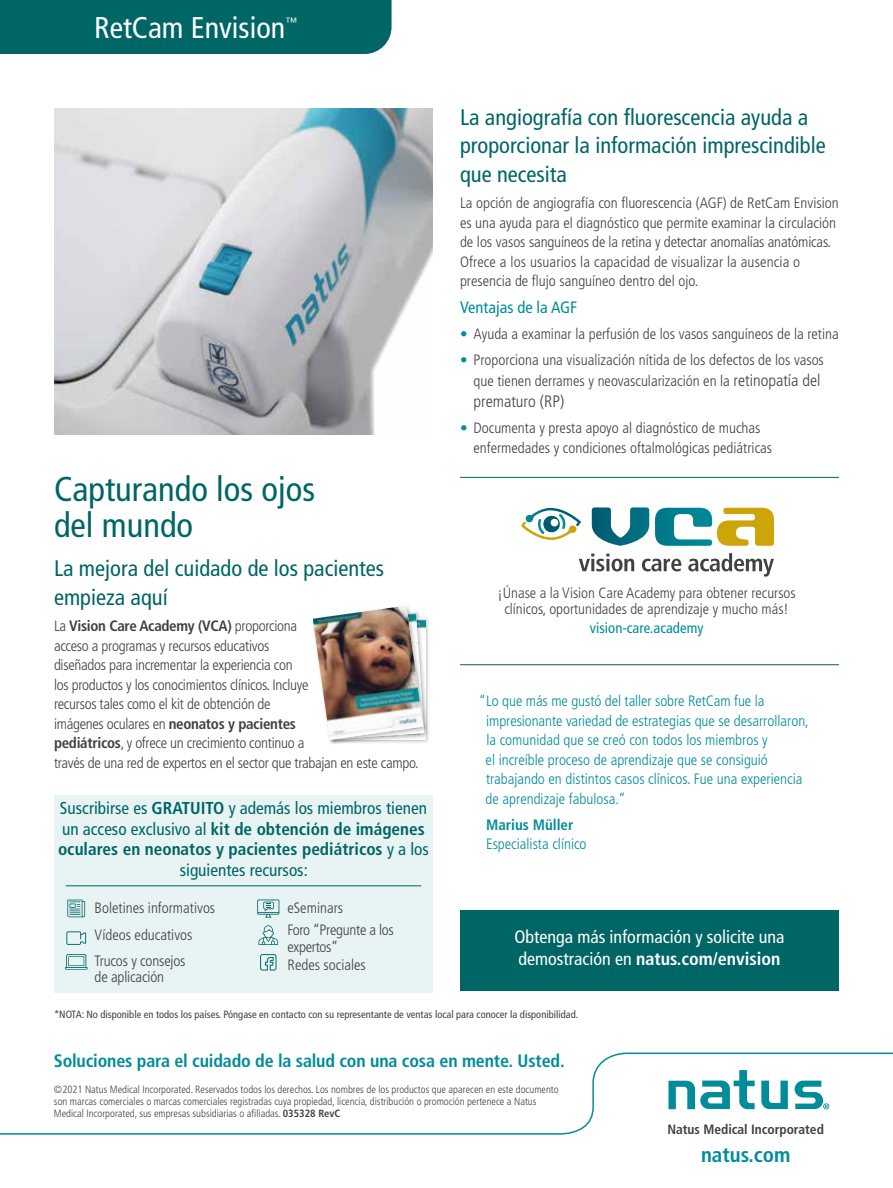
<style>
.page{position:relative;width:893px;height:1188px;background:#fff}
.page>*{position:absolute;margin:0;border:0;box-sizing:border-box;transform-origin:0 0}
.t1{font:condensed 34.5px/36px "Frutiger LT Std";color:#006565}
.t2{font:condensed 30px "Frutiger LT Std";color:#fff}
.t3{font:condensed 22.5px/28.5px "Frutiger LT Std";color:#006565}
.t4{font:700 condensed 21px "Frutiger LT Std";color:#008c99}
.t5{font:condensed 18px/21.6px "Frutiger LT Std";color:#fff}
.t6{font:700 condensed 18px "Frutiger LT Std";letter-spacing:-.01em;color:#008c99}
.t7{font:condensed 17.25px/20.7px "Frutiger LT Std";color:#006565;text-align:center}
.t8{font:condensed 16.5px "Frutiger LT Std";color:#008c99}
.t9{font:300 condensed 16.5px "Frutiger LT Std";color:#414042}
.t10{font:300 condensed 15px/19.5px "Frutiger LT Std";color:#414042}
.t11{font:300 condensed 15px/19.5px "Frutiger LT Std";letter-spacing:-.02em;color:#414042}
.t12{font:300 condensed 15px/19.5px "Frutiger LT Std";color:#008c99}
.t13{font:700 condensed 15px "Frutiger LT Std";color:#008c99}
.t14{font:300 condensed 14.85px/16.5px "Frutiger LT Std";color:#414042;text-align:center}
.t15{font:condensed 14.85px "Frutiger LT Std";color:#008c99}
.t16{font:700 condensed 13.5px "Frutiger LT Std";letter-spacing:-.005em;color:#414042}
.t17{font:condensed 12px "Frutiger LT Std";color:#fff}
.t18{font:300 condensed 10.5px/12px "Frutiger LT Std";color:#414042}
.t19{font:condensed 10.5px "Frutiger LT Std";color:#414042}
.s1{font-weight:700;color:#008c99}
.s2{font-size:16.5px}
.s3{font-weight:700}
</style>
<div class="page">
<img style="left:54px;top:108px;width:379px;height:327px">
<div style="left:311px;top:604px;width:117px;height:141px;background:#000;opacity:.25"></div>
<img style="left:313px;top:606px;width:110px;height:134px">
<svg style="left:0;top:1052px;width:893px;height:83px"></svg>
<div style="left:0;top:0;width:392px;height:54px;background:#006565"></div>
<div style="left:54px;top:795px;width:379px;height:197px;background:#e8f3f3"></div>
<svg style="left:67px;top:900px;width:18px;height:17px"></svg>
<svg style="left:65px;top:954px;width:23px;height:16px"></svg>
<svg style="left:66px;top:931px;width:20px;height:14px"></svg>
<svg style="left:260px;top:954px;width:16px;height:16px"></svg>
<svg style="left:258px;top:925px;width:20px;height:20px"></svg>
<hr style="left:66px;top:885px;width:355px;height:1px;background:#006565">
<div style="left:460px;top:910px;width:379px;height:81px;background:#006565"></div>
<svg style="left:257px;top:900px;width:22px;height:18px"></svg>
<svg style="left:579px;top:553px;width:195px;height:24px"></svg>
<svg style="left:592px;top:507px;width:182px;height:39px"></svg>
<svg style="left:521px;top:508px;width:60px;height:32px"></svg>
<hr style="left:460px;top:664px;width:379px;height:1px;background:#006565">
<hr style="left:460px;top:477px;width:379px;height:1px;background:#006565">
<h2 class="t2" style="left:94px;top:10px;width:193px">RetCam Envision</h2>
<p class="t17" style="left:285px;top:15px;width:13px">™</p>
<h3 class="t3" style="left:460px;top:103px;width:367px">La angiografía con fluorescencia ayuda a proporcionar la información imprescindible que necesita</h3>
<p class="t10" style="left:460px;top:193px;width:380px">La opción de angiografía con fluorescencia (AGF) de RetCam Envision es una ayuda para el diagnóstico que permite examinar la circulación de los vasos sanguíneos de la retina y detectar anomalías anatómicas.<br>Ofrece a los usuarios la capacidad de visualizar la ausencia o presencia de flujo sanguíneo dentro del ojo.</p>
<p class="t8" style="left:460px;top:297px;width:119px">Ventajas de la AGF</p>
<p class="t10" style="left:460px;top:324px;width:380px"><span class="s1">•</span> Ayuda a examinar la perfusión de los vasos sanguíneos de la retina</p>
<p class="t10" style="left:460px;top:350px;width:365px;line-height:21px;text-align:right"><span class="s1">•</span> Proporciona una visualización nítida de los defectos de los vasos que tienen derrames y neovascularización en la <span class="s2">retinopatía del</span></p>
<p class="t9" style="left:473px;top:392px;width:92px">prematuro (RP)</p>
<p class="t10" style="left:473px;top:419px;width:300px;text-indent:-14px"><span class="s1">•</span> Documenta y presta apoyo al diagnóstico de muchas enfermedades y condiciones oftalmológicas pediátricas</p>
<h1 class="t1" style="left:54px;top:472px;width:263px">Capturando los ojos del mundo</h1>
<h3 class="t3" style="left:54px;top:554px;width:332px">La mejora del cuidado de los pacientes empieza aquí</h3>
<p class="t11" style="left:54px;top:616px;width:366px">La <span class="s3">Vision Care Academy (VCA)</span> proporciona<br>acceso a programas y recursos educativos<br>diseñados para incrementar la experiencia con<br>los productos y los conocimientos clínicos. Incluye<br>recursos tales como el kit de obtención de<br>imágenes oculares en <span class="s3">neonatos y pacientes<br>pediátricos</span>, y ofrece un crecimiento continuo a<br>través de una red de expertos en el sector que trabajan en este campo.</p>
<p class="t14" style="left:497px;top:585px;width:300px">¡Únase a la Vision Care Academy para obtener recursos clínicos, oportunidades de aprendizaje y mucho más!</p>
<p class="t15" style="left:590px;top:619px;width:115px">vision-care.academy</p>
<p class="t12" style="left:486px;top:691px;width:325px;text-indent:-7px">“Lo que más me gustó del taller sobre RetCam fue la impresionante variedad de estrategias que se desarrollaron, la comunidad que se creó con todos los miembros y<br>el increíble proceso de aprendizaje que se consiguió trabajando en distintos casos clínicos. Fue una experiencia de aprendizaje fabulosa.”</p>
<p class="t13" style="left:486px;top:816px;width:89px">Marius Müller</p>
<p class="t12" style="left:486px;top:835px;width:102px">Especialista clínico</p>
<p class="t7" style="left:58px;top:798px;width:372px">Suscribirse es <span class="s3">GRATUITO</span> y además los miembros tienen un acceso exclusivo al <span class="s3">kit de obtención de imágenes oculares en neonatos y pacientes pediátricos</span> y a los siguientes recursos:</p>
<p class="t10" style="left:95px;top:895px;width:122px;line-height:26.2px">Boletines informativos<br>Vídeos educativos<br>Trucos y consejos</p>
<p class="t10" style="left:95px;top:968px;width:71px">de aplicación</p>
<p class="t11" style="left:287px;top:898px;width:108px;line-height:21.8px">eSeminars<br>Foro “Pregunte a los</p>
<p class="t10" style="left:287px;top:937px;width:80px;line-height:18.8px">expertos”<br>Redes sociales</p>
<p class="t5" style="left:514px;top:926px;width:272px">Obtenga más información y solicite una demostración en <span class="s3">natus.com/envision</span></p>
<p class="t19" style="left:54px;top:1008px;width:526px">*NOTA: No disponible en todos los países. Póngase en contacto con su representante de ventas local para conocer la disponibilidad.</p>
<p class="t6" style="left:54px;top:1050px;width:512px">Soluciones para el cuidado de la salud con una cosa en mente. Usted.</p>
<p class="t18" style="left:54px;top:1084px;width:506px">©2021 Natus Medical Incorporated. Reservados todos los derechos. Los nombres de los productos que aparecen en este documento son marcas comerciales o marcas comerciales registradas cuya propiedad, licencia, distribución o promoción pertenece a Natus<br>Medical Incorporated, sus empresas subsidiarias o afiliadas. <span class="s3">035328 RevC</span></p>
<p class="t16" style="left:667px;top:1121px;width:158px">Natus Medical Incorporated</p>
<h3 class="t4" style="left:701px;top:1142px;width:91px">natus.com</h3>
</div>
